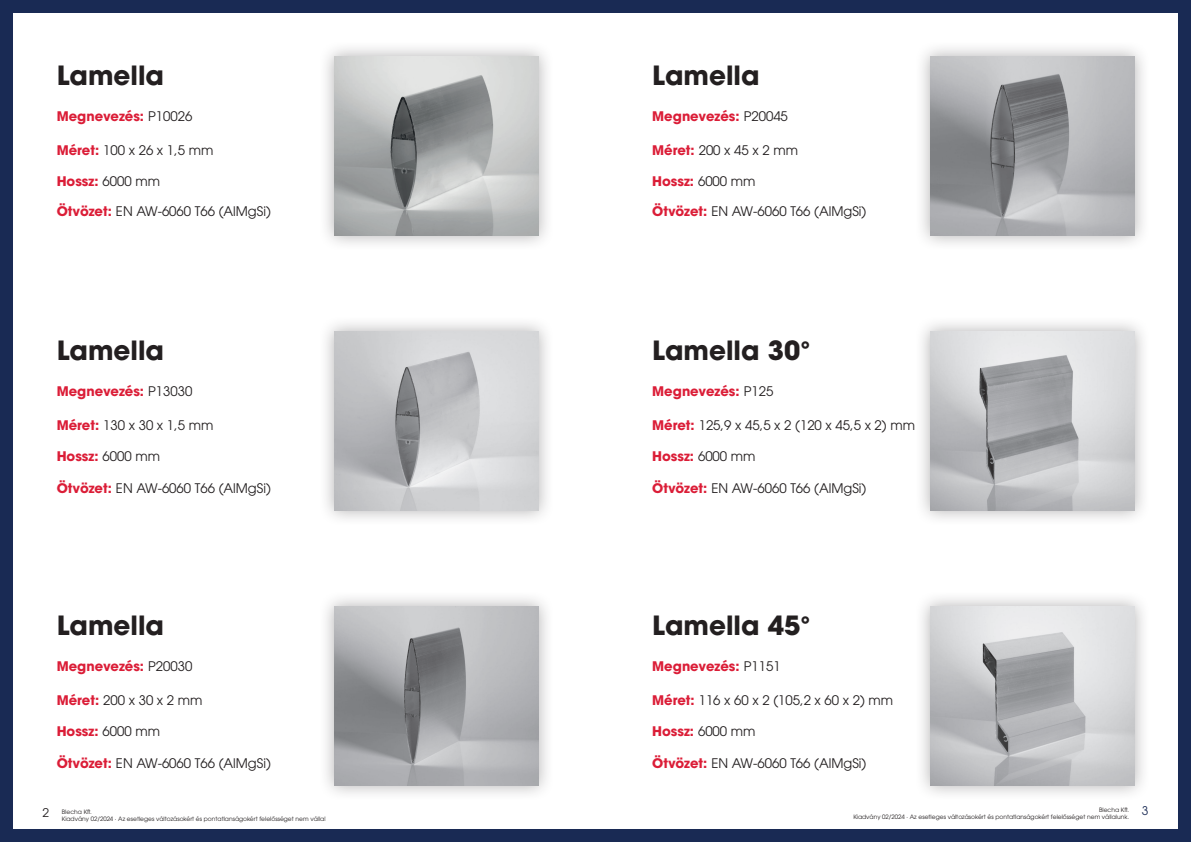
<style>
.page{position:relative;width:1191px;height:842px;background:#fff}
.page>*{position:absolute;margin:0;border:0;box-sizing:border-box;transform-origin:0 0}
.t1{font:700 26.3px "ITC Avant Garde Pro";color:#231f20}
.t2{font:13.2px "ITC Avant Garde Pro";color:#231f20}
.t3{font:700 13.2px "ITC Avant Garde Pro";color:#db1d37}
.t4{font:12px "ITC Avant Garde Pro";color:#192a54}
.t5{font:12px "ITC Avant Garde Pro";color:#231f20}
.t6{font:6px/7.2px "ITC Avant Garde Pro";color:#231f20}
.s1{font-weight:400;color:#231f20}
.s2{font-weight:700;color:#db1d37}
.s3{color:#fff}
</style>
<div class="page">
<div style="left:0;top:0;width:1191px;height:842px;border:13px solid #192a54"></div>
<div style="left:319px;top:316px;width:236px;height:210px;background:#231f20;opacity:.35"></div>
<img style="left:334px;top:332px;width:205px;height:178px">
<div style="left:319px;top:41px;width:236px;height:210px;background:#231f20;opacity:.35"></div>
<img style="left:334px;top:57px;width:205px;height:178px">
<div style="left:319px;top:591px;width:236px;height:210px;background:#231f20;opacity:.35"></div>
<img style="left:334px;top:607px;width:205px;height:178px">
<div style="left:914px;top:316px;width:236px;height:210px;background:#231f20;opacity:.35"></div>
<img style="left:930px;top:332px;width:204px;height:178px">
<div style="left:914px;top:41px;width:236px;height:210px;background:#231f20;opacity:.35"></div>
<img style="left:930px;top:57px;width:204px;height:178px">
<div style="left:914px;top:591px;width:236px;height:210px;background:#231f20;opacity:.35"></div>
<img style="left:930px;top:607px;width:204px;height:178px">
<h1 class="t1" style="left:57px;top:58px;width:109px">Lamella</h1>
<p class="t3" style="left:57px;top:108px;width:137px">Megnevezés: <span class="s1">P10026</span></p>
<p class="t2" style="left:57px;top:142px;width:158px"><span class="s2">Méret:</span> 100 x 26 x 1,5 mm</p>
<p class="t3" style="left:57px;top:172px;width:105px">Hossz: <span class="s1">6000 mm</span></p>
<p class="t2" style="left:57px;top:203px;width:216px"><span class="s2">Ötvözet:</span> EN AW-6060 T66 (AlMgSi)</p>
<h1 class="t1" style="left:652px;top:58px;width:109px">Lamella</h1>
<p class="t3" style="left:652px;top:108px;width:137px">Megnevezés: <span class="s1">P20045</span></p>
<p class="t2" style="left:652px;top:142px;width:147px"><span class="s2">Méret:</span> 200 x 45 x 2 mm</p>
<p class="t3" style="left:652px;top:172px;width:105px">Hossz: <span class="s1">6000 mm</span></p>
<p class="t2" style="left:652px;top:203px;width:216px"><span class="s2">Ötvözet:</span> EN AW-6060 T66 (AlMgSi)</p>
<h1 class="t1" style="left:57px;top:333px;width:109px">Lamella</h1>
<p class="t3" style="left:57px;top:383px;width:137px">Megnevezés: <span class="s1">P13030</span></p>
<p class="t2" style="left:57px;top:416px;width:158px"><span class="s2">Méret:</span> 130 x 30 x 1,5 mm</p>
<p class="t3" style="left:57px;top:447px;width:105px">Hossz: <span class="s1">6000 mm</span></p>
<p class="t2" style="left:57px;top:480px;width:216px"><span class="s2">Ötvözet:</span> EN AW-6060 T66 (AlMgSi)</p>
<h1 class="t1" style="left:652px;top:333px;width:160px">Lamella 30°</h1>
<p class="t3" style="left:652px;top:383px;width:123px">Megnevezés: <span class="s1">P125</span></p>
<p class="t2" style="left:652px;top:416px;width:264px"><span class="s2">Méret:</span> 125,9 x 45,5 x 2 (120 x 45,5 x 2) mm</p>
<p class="t3" style="left:652px;top:447px;width:105px">Hossz: <span class="s1">6000 mm</span></p>
<p class="t2" style="left:652px;top:480px;width:216px"><span class="s2">Ötvözet:</span> EN AW-6060 T66 (AlMgSi)</p>
<h1 class="t1" style="left:57px;top:608px;width:109px">Lamella</h1>
<p class="t3" style="left:57px;top:658px;width:137px">Megnevezés: <span class="s1">P20030</span></p>
<p class="t2" style="left:57px;top:691px;width:147px"><span class="s2">Méret:</span> 200 x 30 x 2 mm</p>
<p class="t3" style="left:57px;top:722px;width:105px">Hossz: <span class="s1">6000 mm</span></p>
<p class="t2" style="left:57px;top:755px;width:216px"><span class="s2">Ötvözet:</span> EN AW-6060 T66 (AlMgSi)</p>
<h1 class="t1" style="left:652px;top:608px;width:160px">Lamella 45°</h1>
<p class="t3" style="left:652px;top:658px;width:130px">Megnevezés: <span class="s1">P1151</span></p>
<p class="t2" style="left:652px;top:691px;width:242px"><span class="s2">Méret:</span> 116 x 60 x 2 (105,2 x 60 x 2) mm</p>
<p class="t3" style="left:652px;top:722px;width:105px">Hossz: <span class="s1">6000 mm</span></p>
<p class="t2" style="left:652px;top:755px;width:216px"><span class="s2">Ötvözet:</span> EN AW-6060 T66 (AlMgSi)</p>
<p class="t6" style="left:1099px;top:806px;width:31px">Blecha Kft.</p>
<p class="t5" style="left:43px;top:805px;width:8px">2</p>
<p class="t6" style="left:853px;top:813px;width:277px">Kiadvány 02/2024 · Az esetleges változásokért és pontatlanságokért felelősséget nem vállalunk.</p>
<p class="t6" style="left:62px;top:808px;width:277px">Blecha Kft.<br>Kiadvány 02/2024 · Az esetleges változásokért és pontatlanságokért felelősséget nem vállal<span class="s3">unk.</span></p>
<p class="t4" style="left:1141px;top:803px;width:8px">3</p>
</div>
